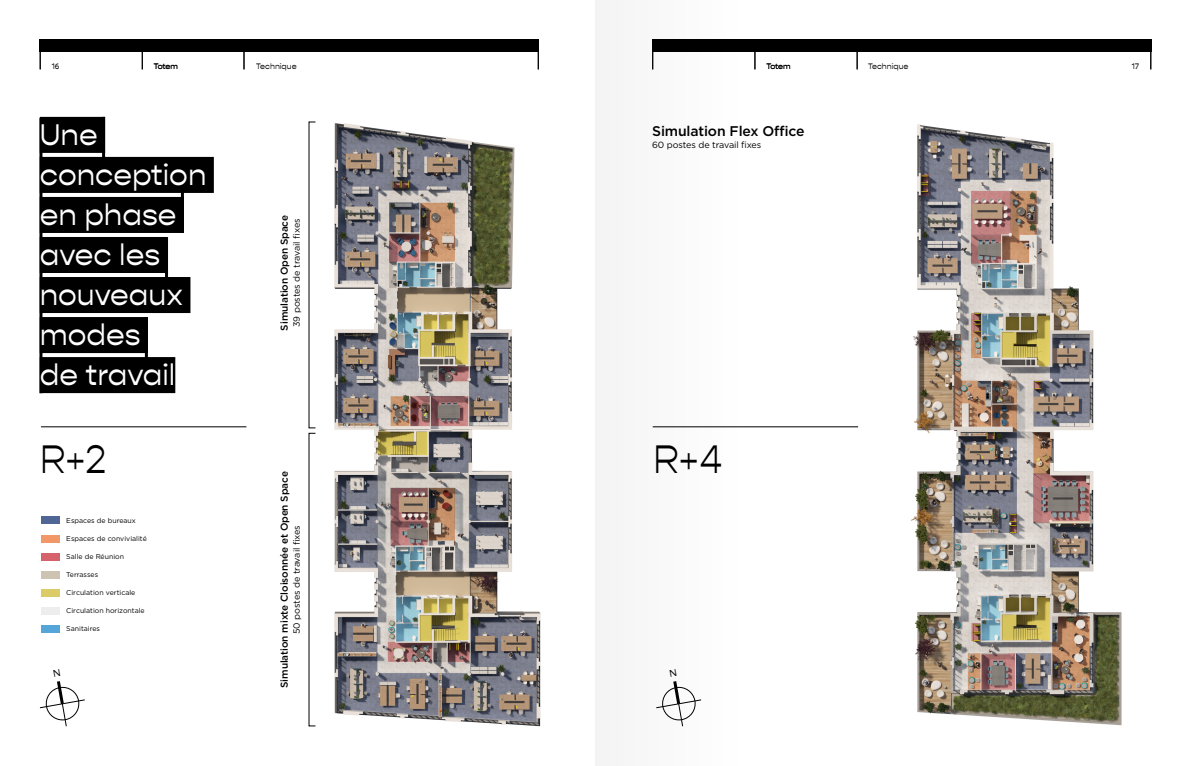
<style>
.page{position:relative;width:1191px;height:766px;background:#fff}
.page>*{position:absolute;margin:0;border:0;box-sizing:border-box;transform-origin:0 0}
.t1{font:300 40px "Gopher";color:#000}
.t2{font:30px/40px "Gopher";color:#fff}
.t3{font:500 14px "Gotham";letter-spacing:-.01em;color:#000}
.t4{font:500 10px "Gotham";letter-spacing:-.01em;color:#000}
.t5{font:9px "Gotham";letter-spacing:-.01em;color:#000}
.t6{font:8px "Gopher";color:#000}
.t7{font:7px "Gotham";color:#000}
</style>
<div class="page">
<div style="left:40px;top:40px;width:499px;height:12px;background:#000"></div>
<svg style="left:40px;top:52px;width:1px;height:17px"></svg>
<svg style="left:538px;top:52px;width:1px;height:17px"></svg>
<svg style="left:243px;top:52px;width:1px;height:17px"></svg>
<svg style="left:142px;top:52px;width:1px;height:17px"></svg>
<div style="left:652px;top:40px;width:499px;height:12px;background:#000"></div>
<svg style="left:1150px;top:52px;width:1px;height:17px"></svg>
<svg style="left:856px;top:52px;width:1px;height:17px"></svg>
<svg style="left:754px;top:52px;width:1px;height:17px"></svg>
<img style="left:911px;top:124px;width:211px;height:602px">
<hr style="left:181px;top:160px;width:3px;height:73px;background:#000">
<hr style="left:39px;top:118px;width:3px;height:275px;background:#000">
<hr style="left:165px;top:237px;width:3px;height:69px;background:#000">
<div style="left:41px;top:516px;width:18px;height:8px;background:#506695"></div>
<div style="left:41px;top:535px;width:18px;height:8px;background:#f29767"></div>
<div style="left:41px;top:553px;width:18px;height:7px;background:#d6636b"></div>
<div style="left:41px;top:571px;width:18px;height:7px;background:#cdc3b2"></div>
<div style="left:41px;top:589px;width:18px;height:7px;background:#dccc67"></div>
<div style="left:41px;top:624px;width:18px;height:8px;background:#53a6d7"></div>
<div style="left:41px;top:606px;width:18px;height:8px;background:#eeeded"></div>
<hr style="left:102px;top:117px;width:3px;height:69px;background:#000">
<img style="left:308px;top:123px;width:233px;height:604px">
<hr style="left:41px;top:426px;width:205px;height:1px;background:#000">
<hr style="left:652px;top:426px;width:206px;height:1px;background:#000">
<hr style="left:145px;top:317px;width:3px;height:69px;background:#000">
<div style="left:40px;top:117px;width:65px;height:36px;background:#000"></div>
<div style="left:40px;top:157px;width:174px;height:36px;background:#000"></div>
<div style="left:40px;top:197px;width:144px;height:36px;background:#000"></div>
<div style="left:40px;top:237px;width:128px;height:36px;background:#000"></div>
<div style="left:40px;top:277px;width:150px;height:36px;background:#000"></div>
<div style="left:40px;top:317px;width:108px;height:36px;background:#000"></div>
<div style="left:40px;top:357px;width:135px;height:36px;background:#000"></div>
<div style="left:595px;top:0;width:147px;height:765px;background:#f9f9f9"></div>
<svg style="left:656px;top:681px;width:45px;height:45px"></svg>
<svg style="left:40px;top:681px;width:45px;height:45px"></svg>
<p class="t6" style="left:52px;top:62px;width:9px">16</p>
<p class="t6" style="left:154px;top:62px;width:26px">Totem</p>
<p class="t6" style="left:256px;top:62px;width:42px">Technique</p>
<p class="t6" style="left:766px;top:62px;width:26px">Totem</p>
<p class="t6" style="left:868px;top:62px;width:42px">Technique</p>
<p class="t6" style="left:1131px;top:62px;width:9px">17</p>
<h2 class="t2" style="left:40px;top:115px;width:168px">Une conception en phase avec les nouveaux modes<br>de travail</h2>
<h3 class="t4" style="left:278px;top:330px;width:117px;rotate:-90deg">Simulation Open Space</h3>
<p class="t5" style="left:291px;top:327px;width:110px;rotate:-90deg">39 postes de travail fixes</p>
<h3 class="t3" style="left:652px;top:122px;width:154px">Simulation Flex Office</h3>
<p class="t5" style="left:652px;top:139px;width:111px">60 postes de travail fixes</p>
<h1 class="t1" style="left:39px;top:437px;width:69px">R+2</h1>
<h1 class="t1" style="left:652px;top:437px;width:71px">R+4</h1>
<h3 class="t4" style="left:278px;top:687px;width:218px;rotate:-90deg">Simulation mixte Cloisonnée et Open Space</h3>
<p class="t7" style="left:66px;top:516px;width:71px">Espaces de bureaux</p>
<p class="t7" style="left:66px;top:534px;width:82px">Espaces de convivialité</p>
<p class="t7" style="left:66px;top:552px;width:59px">Salle de Réunion</p>
<p class="t7" style="left:66px;top:570px;width:33px">Terrasses</p>
<p class="t7" style="left:66px;top:588px;width:71px">Circulation verticale</p>
<p class="t7" style="left:66px;top:606px;width:80px">Circulation horizontale</p>
<p class="t7" style="left:66px;top:624px;width:35px">Sanitaires</p>
<p class="t5" style="left:291px;top:634px;width:110px;rotate:-90deg">50 postes de travail fixes</p>
</div>
